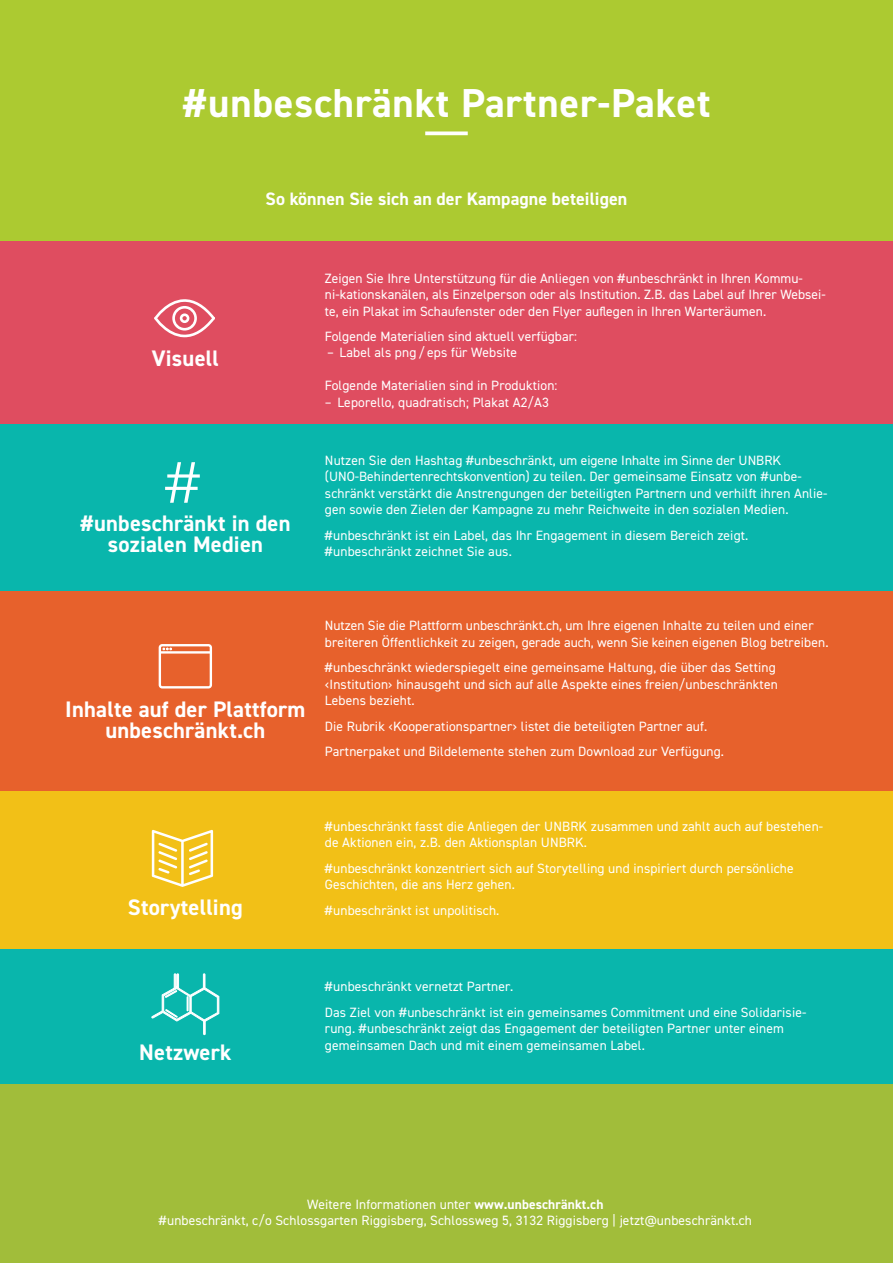
<style>
.page{position:relative;width:893px;height:1263px;background:#fff}
.page>*{position:absolute;margin:0;border:0;box-sizing:border-box;transform-origin:0 0}
.Titel{font:700 40.5px "DIN2014";letter-spacing:.02em;color:#fff}
.Absatzformat_1{font:700 22.5px/21px "DIN2014";letter-spacing:.01em;color:#fff;text-align:center}
.Untertitel{font:700 18px "DIN2014";letter-spacing:.005em;color:#fff}
.Lauftext__Abstand_da{font:13.5px/16.5px "DIN2014";letter-spacing:.01em;color:#fff}
.Lauftext{font:13.5px/16.5px "DIN2014";letter-spacing:.005em;color:#fff}
.Aufzählung{font:13.5px "DIN2014";letter-spacing:.01em;color:#fff}
.s1{font-weight:700}
</style>
<div class="page">
<div style="left:0;top:0;width:893px;height:241px;background:#acca31"></div>
<div style="left:0;top:241px;width:893px;height:183px;background:#df4d60"></div>
<div style="left:0;top:424px;width:893px;height:166px;background:#09b6ac"></div>
<div style="left:0;top:590px;width:893px;height:201px;background:#e7612c"></div>
<div style="left:0;top:791px;width:893px;height:158px;background:#f2c017"></div>
<div style="left:0;top:949px;width:893px;height:135px;background:#09b6ac"></div>
<div style="left:0;top:1084px;width:893px;height:179px;background:#a1bd3a"></div>
<svg style="left:425px;top:131px;width:43px;height:4px"></svg>
<svg style="left:159px;top:644px;width:53px;height:44px"></svg>
<svg style="left:152px;top:973px;width:68px;height:62px"></svg>
<svg style="left:165px;top:462px;width:35px;height:41px"></svg>
<svg style="left:154px;top:299px;width:61px;height:38px"></svg>
<svg style="left:152px;top:830px;width:61px;height:57px"></svg>
<p class="Titel" style="left:182px;top:76px;width:529px">#unbeschränkt Partner-Paket</p>
<p class="Absatzformat_1" style="left:152px;top:347px;width:69px">Visuell</p>
<p class="Untertitel" style="left:266px;top:187px;width:363px">So können Sie sich an der Kampagne beteiligen</p>
<p class="Lauftext" style="left:325px;top:270px;width:502px">Zeigen Sie Ihre Unterstützung für die Anliegen von #unbeschränkt in Ihren Kommu&shy;ni-kationskanälen, als Einzelperson oder als Institution. Z.B. das Label auf Ihrer Websei&shy;te, ein Plakat im Schaufenster oder den Flyer auflegen in Ihren Warteräumen.</p>
<p class="Lauftext" style="left:325px;top:328px;width:254px">Folgende Materialien sind aktuell verfügbar:</p>
<p class="Lauftext__Abstand_da" style="left:327px;top:344px;width:192px">–– Label als png / eps für Website</p>
<p class="Aufzählung" style="left:325px;top:377px;width:234px">Folgende Materialien sind in Produktion:</p>
<p class="Lauftext__Abstand_da" style="left:325px;top:394px;width:226px">–– Leporello, quadratisch; Plakat A2/A3</p>
<p class="Absatzformat_1" style="left:80px;top:513px;width:212px">#unbeschränkt in den sozialen Medien</p>
<p class="Lauftext__Abstand_da" style="left:325px;top:451px;width:504px">Nutzen Sie den Hashtag #unbeschränkt, um eigene Inhalte im Sinne der UNBRK (UNO-Behindertenrechtskonvention) zu teilen. Der gemeinsame Einsatz von #unbe&shy;schränkt verstärkt die Anstrengungen der beteiligten Partnern und verhilft ihren Anlie&shy;gen sowie den Zielen der Kampagne zu mehr Reichweite in den sozialen Medien.</p>
<p class="Lauftext__Abstand_da" style="left:325px;top:526px;width:425px">#unbeschränkt ist ein Label, das Ihr Engagement in diesem Bereich zeigt. #unbeschränkt zeichnet Sie aus.</p>
<p class="Absatzformat_1" style="left:65px;top:698px;width:242px">Inhalte auf der Plattform unbeschränkt.ch</p>
<p class="Lauftext__Abstand_da" style="left:325px;top:617px;width:505px">Nutzen Sie die Plattform unbeschränkt.ch, um Ihre eigenen Inhalte zu teilen und einer breiteren Öffentlichkeit zu zeigen, gerade auch, wenn Sie keinen eigenen Blog betreiben.</p>
<p class="Lauftext__Abstand_da" style="left:325px;top:659px;width:454px">#unbeschränkt wiederspiegelt eine gemeinsame Haltung, die über das Setting ‹Institution› hinausgeht und sich auf alle Aspekte eines freien/unbeschränkten<br>Lebens bezieht.</p>
<p class="Lauftext__Abstand_da" style="left:325px;top:718px;width:384px">Die Rubrik ‹Kooperationspartner› listet die beteiligten Partner auf.</p>
<p class="Lauftext__Abstand_da" style="left:325px;top:743px;width:401px">Partnerpaket und Bildelemente stehen zum Download zur Verfügung.</p>
<p class="Absatzformat_1" style="left:128px;top:896px;width:116px">Storytelling</p>
<p class="Lauftext__Abstand_da" style="left:325px;top:817px;width:500px">#unbeschränkt fasst die Anliegen der UNBRK zusammen und zahlt auch auf bestehen&shy;de Aktionen ein, z.B. den Aktionsplan UNBRK.</p>
<p class="Lauftext__Abstand_da" style="left:325px;top:859px;width:470px">#unbeschränkt konzentriert sich auf Storytelling und inspiriert durch persönliche<br>Geschichten, die ans Herz gehen.</p>
<p class="Lauftext__Abstand_da" style="left:325px;top:901px;width:176px">#unbeschränkt ist unpolitisch.</p>
<p class="Absatzformat_1" style="left:139px;top:1041px;width:94px">Netzwerk</p>
<p class="Lauftext__Abstand_da" style="left:325px;top:978px;width:190px">#unbeschränkt vernetzt Partner.</p>
<p class="Lauftext__Abstand_da" style="left:325px;top:1004px;width:483px">Das Ziel von #unbeschränkt ist ein gemeinsames Commitment und eine Solidarisie&shy;rung. #unbeschränkt zeigt das Engagement der beteiligten Partner unter einem gemeinsamen Dach und mit einem gemeinsamen Label.</p>
<p class="Lauftext" style="left:307px;top:1196px;width:298px">Weitere Informationen unter <span class="s1">www.unbeschränkt.ch</span></p>
<p class="Lauftext" style="left:159px;top:1212px;width:595px">#unbeschränkt, c/o Schlossgarten Riggisberg, Schlossweg 5, 3132 Riggisberg | jetzt@unbeschränkt.ch</p>
</div>
